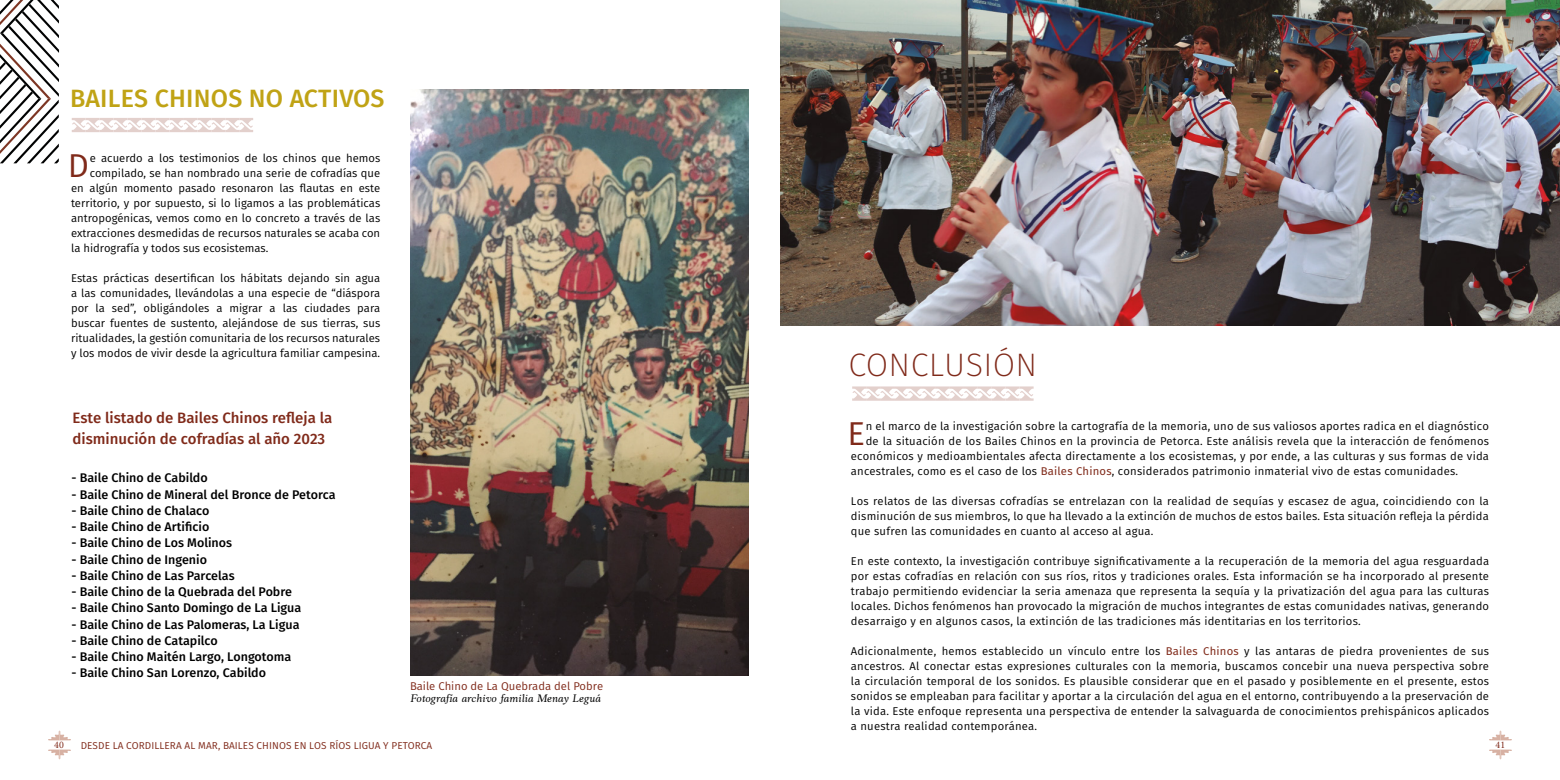
<style>
.page{position:relative;width:1560px;height:780px;background:#fff}
.page>*{position:absolute;margin:0;border:0;box-sizing:border-box;transform-origin:0 0}
.t1{font:33px "Fira Sans";color:#802a1a}
.t2{font:200 32.5px "Fira Sans";letter-spacing:.01em;color:#802a1a}
.t3{font:500 25px "Fira Sans";letter-spacing:.01em;color:#c0a315}
.t4{font:500 15px/21px "Fira Sans";color:#802a1a}
.t5{font:500 12.5px "Fira Sans";color:#000}
.t6{font:11.25px/15px "Fira Sans";letter-spacing:.02em;color:#000;text-align:justify}
.t7{font:11.25px "Fira Sans";color:#000}
.t8{font:italic 11.25px "Anko";color:#000}
.t9{font:11.25px "Fira Sans";color:#802a1a}
.t10{font:10px "Fira Sans";letter-spacing:.01em;color:#802a1a}
.t11{font:10px "Minion Pro";color:#802a1a}
.s1{color:#802a1a}
</style>
<div class="page">
<svg style="left:852px;top:386px;width:181px;height:15px"></svg>
<img style="left:780px;top:0;width:779px;height:325px">
<svg style="left:0;top:0;width:59px;height:163px"></svg>
<svg style="left:72px;top:118px;width:181px;height:14px"></svg>
<img style="left:410px;top:89px;width:338px;height:586px">
<svg style="left:1489px;top:730px;width:22px;height:10px"></svg>
<svg style="left:1489px;top:749px;width:22px;height:10px"></svg>
<svg style="left:48px;top:730px;width:23px;height:10px"></svg>
<svg style="left:48px;top:749px;width:23px;height:10px"></svg>
<h3 class="t3" style="left:70px;top:78px;width:316px">BAILES CHINOS NO ACTIVOS</h3>
<h1 class="t1" style="left:68px;top:141px;width:23px">D</h1>
<p class="t7" style="left:90px;top:150px;width:292px">e acuerdo a los testimonios de los chinos que hemos</p>
<p class="t7" style="left:90px;top:165px;width:292px">compilado, se han nombrado una serie de cofradías que</p>
<p class="t7" style="left:71px;top:180px;width:311px">en algún momento pasado resonaron las flautas en este</p>
<p class="t7" style="left:71px;top:195px;width:310px">territorio, y por supuesto, si lo ligamos a las problemáticas</p>
<p class="t7" style="left:71px;top:210px;width:311px">antropogénicas, vemos como en lo concreto a través de las</p>
<p class="t7" style="left:71px;top:225px;width:310px">extracciones desmedidas de recursos naturales se acaba con</p>
<p class="t7" style="left:71px;top:240px;width:199px">la hidrografía y todos sus ecosistemas.</p>
<p class="t6" style="left:71px;top:270px;width:311px">Estas prácticas desertifican los hábitats dejando sin agua a las comunidades, llevándolas a una especie de “diáspora por la sed”, obligándoles a migrar a las ciudades para buscar fuentes de sustento, alejándose de sus tierras, sus ritualidades, la gestión comunitaria de los recursos naturales y los modos de vivir desde la agricultura familiar campesina.</p>
<h3 class="t4" style="left:72px;top:406px;width:261px">Este listado de Bailes Chinos refleja la disminución de cofradías al año 2023</h3>
<p class="t5" style="left:72px;top:468px;width:138px">- Baile Chino de Cabildo</p>
<p class="t5" style="left:72px;top:484px;width:265px">- Baile Chino de Mineral del Bronce de Petorca</p>
<p class="t5" style="left:72px;top:500px;width:139px">- Baile Chino de Chalaco</p>
<p class="t5" style="left:72px;top:516px;width:139px">- Baile Chino de Artificio</p>
<p class="t5" style="left:72px;top:533px;width:162px">- Baile Chino de Los Molinos</p>
<p class="t5" style="left:72px;top:549px;width:137px">- Baile Chino de Ingenio</p>
<p class="t5" style="left:72px;top:565px;width:164px">- Baile Chino de Las Parcelas</p>
<p class="t5" style="left:72px;top:581px;width:222px">- Baile Chino de la Quebrada del Pobre</p>
<p class="t5" style="left:72px;top:598px;width:231px">- Baile Chino Santo Domingo de La Ligua</p>
<p class="t5" style="left:72px;top:614px;width:229px">- Baile Chino de Las Palomeras, La Ligua</p>
<p class="t5" style="left:72px;top:630px;width:147px">- Baile Chino de Catapilco</p>
<p class="t5" style="left:72px;top:646px;width:221px">- Baile Chino Maitén Largo, Longotoma</p>
<p class="t5" style="left:72px;top:663px;width:196px">- Baile Chino San Lorenzo, Cabildo</p>
<p class="t9" style="left:410px;top:678px;width:195px">Baile Chino de La Quebrada del Pobre</p>
<p class="t8" style="left:410px;top:692px;width:192px">Fotografía archivo familia Menay Leguá</p>
<h2 class="t2" style="left:848px;top:342px;width:190px">CONCLUSIÓN</h2>
<h1 class="t1" style="left:847px;top:408px;width:19px">E</h1>
<p class="t6" style="left:865px;top:418px;width:624px">n el marco de la investigación sobre la cartografía de la memoria, uno de sus valiosos aportes radica en el diagnóstico</p>
<p class="t6" style="left:865px;top:433px;width:625px">de la situación de los Bailes Chinos en la provincia de Petorca. Este análisis revela que la interacción de fenómenos</p>
<p class="t6" style="left:850px;top:448px;width:639px">económicos y medioambientales afecta directamente a los ecosistemas, y por ende, a las culturas y sus formas de vida</p>
<p class="t6" style="left:850px;top:463px;width:608px">ancestrales, como es el caso de los <span class="s1">Bailes Chinos</span>, considerados patrimonio inmaterial vivo de estas comunidades.</p>
<p class="t6" style="left:850px;top:493px;width:639px">Los relatos de las diversas cofradías se entrelazan con la realidad de sequías y escasez de agua, coincidiendo con la disminución de sus miembros, lo que ha llevado a la extinción de muchos de estos bailes. Esta situación refleja la pérdida que sufren las comunidades en cuanto al acceso al agua.</p>
<p class="t6" style="left:850px;top:553px;width:639px">En este contexto, la investigación contribuye significativamente a la recuperación de la memoria del agua resguardada por estas cofradías en relación con sus ríos, ritos y tradiciones orales. Esta información se ha incorporado al presente trabajo permitiendo evidenciar la seria amenaza que representa la sequía y la privatización del agua para las culturas locales. Dichos fenómenos han provocado la migración de muchos integrantes de estas comunidades nativas, generando desarraigo y en algunos casos, la extinción de las tradiciones más identitarias en los territorios.</p>
<p class="t6" style="left:850px;top:643px;width:639px">Adicionalmente, hemos establecido un vínculo entre los <span class="s1">Bailes Chinos</span> y las antaras de piedra provenientes de sus ancestros. Al conectar estas expresiones culturales con la memoria, buscamos concebir una nueva perspectiva sobre la circulación temporal de los sonidos. Es plausible considerar que en el pasado y posiblemente en el presente, estos sonidos se empleaban para facilitar y aportar a la circulación del agua en el entorno, contribuyendo a la preservación de la vida. Este enfoque representa una perspectiva de entender la salvaguarda de conocimientos prehispánicos aplicados a nuestra realidad contemporánea.</p>
<p class="t10" style="left:81px;top:737px;width:353px">DESDE LA CORDILLERA AL MAR, BAILES CHINOS EN LOS RÍOS LIGUA Y PETORCA</p>
<p class="t11" style="left:54px;top:738px;width:11px">40</p>
<p class="t11" style="left:1495px;top:738px;width:11px">41</p>
</div>
